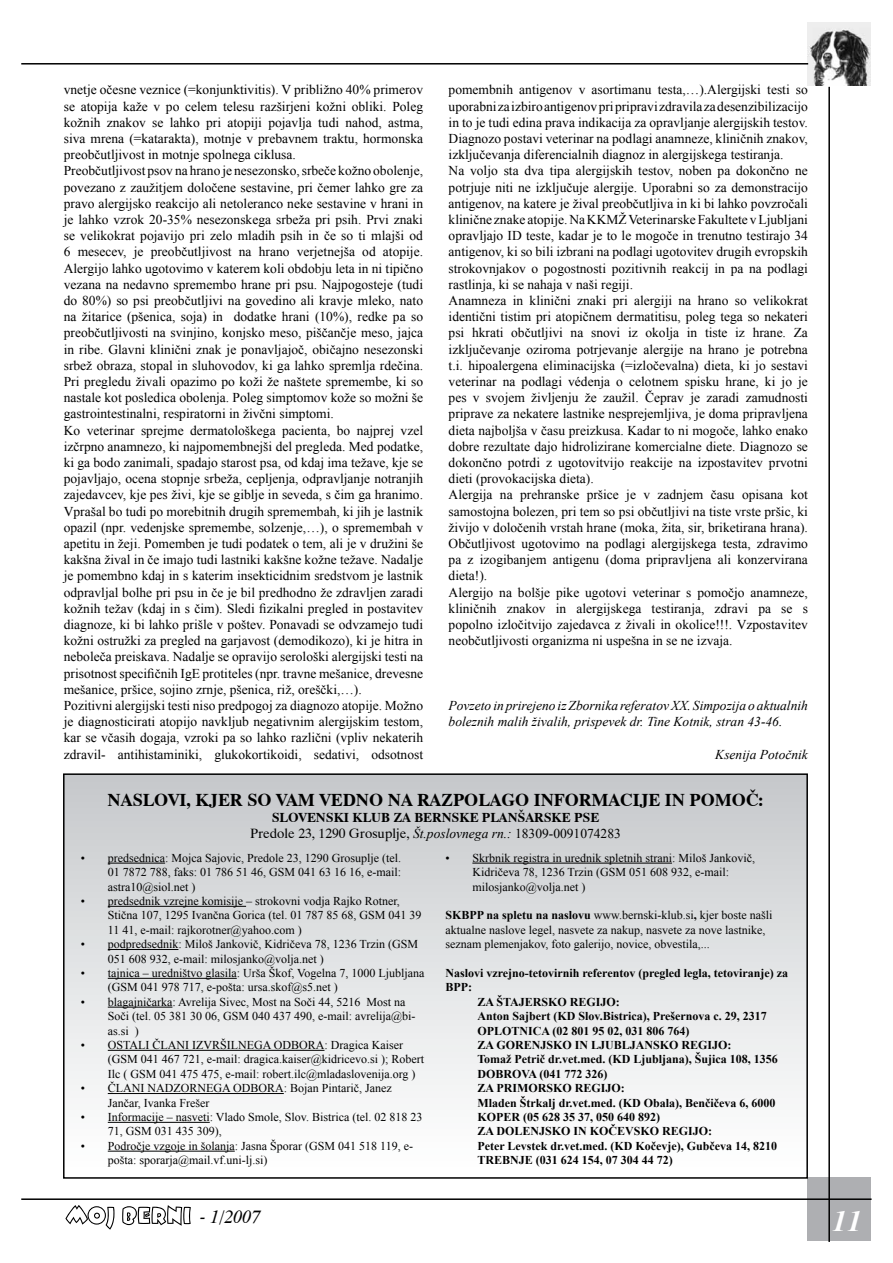
<style>
.page{position:relative;width:893px;height:1263px;background:#fff}
.page>*{position:absolute;margin:0;border:0;box-sizing:border-box;transform-origin:0 0}
.t1{font:italic 700 30px "Dutch 801 BT";color:#fff}
.t2{font:700 18px "Dutch 801 BT";color:#000}
.t3{font:italic 18px "Dutch 801 BT";color:#000}
.t4{font:13.5px/16.2px "Times New Roman";color:#000}
.t5{font:italic 13.5px/16.2px "Times New Roman";color:#000}
.t6{font:700 13.5px/16.2px "Dutch 801 BT";color:#000;text-align:center}
.t7{font:12px/14.4px "Times New Roman";color:#000}
.t8{font:700 12px "Times New Roman";color:#000}
.s1{font-weight:400}
.s2{font-family:"Times New Roman";font-weight:400;font-style:italic}
.s3{font-family:"Times New Roman";font-weight:400}
.s4{font-weight:700}
</style>
<div class="page">
<img style="left:808px;top:22px;width:63px;height:63px">
<div style="left:808px;top:1178px;width:63px;height:63px;background:#aeafb2"></div>
<hr style="left:828px;top:87px;width:2px;height:1155px;background:#000">
<hr style="left:21px;top:63px;width:787px;height:2px;background:#000">
<hr style="left:21px;top:1198px;width:851px;height:2px;background:#000">
<svg style="left:65px;top:1205px;width:126px;height:25px"></svg>
<div style="left:64px;top:774px;width:743px;height:404px;background:linear-gradient(to bottom,#c6c8cb,#fff)"></div>
<div style="left:63px;top:773px;width:745px;height:406px;border:2px solid #000"></div>
<hr style="left:108px;top:863px;width:57px;height:1px;background:#000">
<hr style="left:108px;top:906px;width:138px;height:1px;background:#000">
<hr style="left:108px;top:949px;width:70px;height:1px;background:#000">
<hr style="left:108px;top:978px;width:129px;height:1px;background:#000">
<hr style="left:108px;top:1007px;width:64px;height:1px;background:#000">
<hr style="left:108px;top:1050px;width:216px;height:1px;background:#000">
<hr style="left:108px;top:1093px;width:176px;height:1px;background:#000">
<hr style="left:108px;top:1122px;width:102px;height:1px;background:#000">
<hr style="left:108px;top:1151px;width:127px;height:1px;background:#000">
<hr style="left:472px;top:863px;width:200px;height:1px;background:#000">
<p class="t4" style="left:64px;top:82px;width:361px">vnetje očesne veznice (=konjunktivitis). V približno 40% primerov se atopija kaže v po celem telesu razširjeni kožni obliki. Poleg kožnih znakov se lahko pri atopiji pojavlja tudi nahod, astma, siva mrena (=katarakta), motnje v prebavnem traktu, hormonska preobčutljivost in motnje spolnega ciklusa.<br>Preobčutljivost psov na hrano je nesezonsko, srbeče kožno obolenje, povezano z zaužitjem določene sestavine, pri čemer lahko gre za pravo alergijsko reakcijo ali netoleranco neke sestavine v hrani in je lahko vzrok 20-35% nesezonskega srbeža pri psih. Prvi znaki se velikokrat pojavijo pri zelo mladih psih in če so ti mlajši od 6 mesecev, je preobčutljivost na hrano verjetnejša od atopije.<br>Alergijo lahko ugotovimo v katerem koli obdobju leta in ni tipično vezana na nedavno spremembo hrane pri psu. Najpogosteje (tudi do 80%) so psi preobčutljivi na govedino ali kravje mleko, nato na žitarice (pšenica, soja) in dodatke hrani (10%), redke pa so preobčutljivosti na svinjino, konjsko meso, piščančje meso, jajca in ribe. Glavni klinični znak je ponavljajoč, običajno nesezonski srbež obraza, stopal in sluhovodov, ki ga lahko spremlja rdečina.<br>Pri pregledu živali opazimo po koži že naštete spremembe, ki so nastale kot posledica obolenja. Poleg simptomov kože so možni še gastrointestinalni, respiratorni in živčni simptomi.<br>Ko veterinar sprejme dermatološkega pacienta, bo najprej vzel izčrpno anamnezo, ki najpomembnejši del pregleda. Med podatke, ki ga bodo zanimali, spadajo starost psa, od kdaj ima težave, kje se pojavljajo, ocena stopnje srbeža, cepljenja, odpravljanje notranjih zajedavcev, kje pes živi, kje se giblje in seveda, s čim ga hranimo.<br>Vprašal bo tudi po morebitnih drugih spremembah, ki jih je lastnik opazil (npr. vedenjske spremembe, solzenje,…), o spremembah v apetitu in žeji. Pomemben je tudi podatek o tem, ali je v družini še kakšna žival in če imajo tudi lastniki kakšne kožne težave. Nadalje je pomembno kdaj in s katerim insekticidnim sredstvom je lastnik odpravljal bolhe pri psu in če je bil predhodno že zdravljen zaradi kožnih težav (kdaj in s čim). Sledi fizikalni pregled in postavitev diagnoze, ki bi lahko prišle v poštev. Ponavadi se odvzamejo tudi kožni ostružki za pregled na garjavost (demodikozo), ki je hitra in neboleča preiskava. Nadalje se opravijo serološki alergijski testi na prisotnost specifičnih IgE protiteles (npr. travne mešanice, drevesne mešanice, pršice, sojino zrnje, pšenica, riž, oreščki,…).<br>Pozitivni alergijski testi niso predpogoj za diagnozo atopije. Možno je diagnosticirati atopijo navkljub negativnim alergijskim testom, kar se včasih dogaja, vzroki pa so lahko različni (vpliv nekaterih zdravil- antihistaminiki, glukokortikoidi, sedativi, odsotnost</p>
<p class="t4" style="left:449px;top:82px;width:361px">pomembnih antigenov v asortimanu testa,…).Alergijski testi so uporabni za izbiro antigenov pri pripravi zdravila za desenzibilizacijo in to je tudi edina prava indikacija za opravljanje alergijskih testov.<br>Diagnozo postavi veterinar na podlagi anamneze, kliničnih znakov, izključevanja diferencialnih diagnoz in alergijskega testiranja.<br>Na voljo sta dva tipa alergijskih testov, noben pa dokončno ne potrjuje niti ne izključuje alergije. Uporabni so za demonstracijo antigenov, na katere je žival preobčutljiva in ki bi lahko povzročali klinične znake atopije. Na KKMŽ Veterinarske Fakultete v Ljubljani opravljajo ID teste, kadar je to le mogoče in trenutno testirajo 34 antigenov, ki so bili izbrani na podlagi ugotovitev drugih evropskih strokovnjakov o pogostnosti pozitivnih reakcij in pa na podlagi rastlinja, ki se nahaja v naši regiji.<br>Anamneza in klinični znaki pri alergiji na hrano so velikokrat identični tistim pri atopičnem dermatitisu, poleg tega so nekateri psi hkrati občutljivi na snovi iz okolja in tiste iz hrane. Za izključevanje oziroma potrjevanje alergije na hrano je potrebna t.i. hipoalergena eliminacijska (=izločevalna) dieta, ki jo sestavi veterinar na podlagi védenja o celotnem spisku hrane, ki jo je pes v svojem življenju že zaužil. Čeprav je zaradi zamudnosti priprave za nekatere lastnike nesprejemljiva, je doma pripravljena dieta najboljša v času preizkusa. Kadar to ni mogoče, lahko enako dobre rezultate dajo hidrolizirane komercialne diete. Diagnozo se dokončno potrdi z ugotovitvijo reakcije na izpostavitev prvotni dieti (provokacijska dieta).<br>Alergija na prehranske pršice je v zadnjem času opisana kot samostojna bolezen, pri tem so psi občutljivi na tiste vrste pršic, ki živijo v določenih vrstah hrane (moka, žita, sir, briketirana hrana).<br>Občutljivost ugotovimo na podlagi alergijskega testa, zdravimo pa z izogibanjem antigenu (doma pripravljena ali konzervirana dieta!).<br>Alergijo na bolšje pike ugotovi veterinar s pomočjo anamneze, kliničnih znakov in alergijskega testiranja, zdravi pa se s popolno izločitvijo zajedavca z živali in okolice!!!. Vzpostavitev neobčutljivosti organizma ni uspešna in se ne izvaja.</p>
<p class="t5" style="left:449px;top:697px;width:361px">Povzeto in prirejeno iz Zbornika referatov XX. Simpozija o aktualnih boleznih malih živalih, prispevek dr. Tine Kotnik, stran 43-46.</p>
<p class="t5" style="left:715px;top:746px;width:94px">Ksenija Potočnik</p>
<h2 class="t2" style="left:107px;top:788px;width:657px">NASLOVI, KJER SO VAM VEDNO NA RAZPOLAGO INFORMACIJE IN POMOČ:</h2>
<p class="t6" style="left:250px;top:809px;width:372px">SLOVENSKI KLUB ZA BERNSKE PLANŠARSKE PSE<br><span class="s1">Predole 23, 1290 Grosuplje,</span> <span class="s2">Št.poslovnega rn.:</span> <span class="s3">18309-0091074283</span></p>
<p class="t7" style="left:108px;top:850px;width:295px;text-align:justify;text-indent:-27px">• predsednica: Mojca Sajovic, Predole 23, 1290 Grosuplje (tel.<br>01 7872 788, faks: 01 786 51 46, GSM 041 63 16 16, e-mail: astra10@siol.net )</p>
<p class="t7" style="left:108px;top:893px;width:315px;text-indent:-27px">• predsednik vzrejne komisije – strokovni vodja Rajko Rotner,<br>Stična 107, 1295 Ivančna Gorica (tel. 01 787 85 68, GSM 041 39<br>11 41, e-mail: rajkorotner@yahoo.com )</p>
<p class="t7" style="left:108px;top:937px;width:312px;text-indent:-27px">• podpredsednik: Miloš Jankovič, Kidričeva 78, 1236 Trzin (GSM<br>051 608 932, e-mail: milosjanko@volja.net )</p>
<p class="t7" style="left:108px;top:965px;width:318px;text-indent:-27px">• tajnica – uredništvo glasila: Urša Škof, Vogelna 7, 1000 Ljubljana (GSM 041 978 717, e-pošta: ursa.skof@s5.net )</p>
<p class="t7" style="left:108px;top:994px;width:309px;text-indent:-27px">• blagajničarka: Avrelija Sivec, Most na Soči 44, 5216 Most na<br>Soči (tel. 05 381 30 06, GSM 040 437 490, e-mail: avrelija@bi&shy;as.si )</p>
<p class="t7" style="left:108px;top:1037px;width:318px;text-indent:-27px">• OSTALI ČLANI IZVRŠILNEGA ODBORA: Dragica Kaiser (GSM 041 467 721, e-mail: dragica.kaiser@kidricevo.si ); Robert<br>Ilc ( GSM 041 475 475, e-mail: robert.ilc@mladaslovenija.org )</p>
<p class="t7" style="left:108px;top:1081px;width:285px;text-indent:-27px">• ČLANI NADZORNEGA ODBORA: Bojan Pintarič, Janez<br>Jančar, Ivanka Frešer</p>
<p class="t7" style="left:108px;top:1109px;width:316px;text-indent:-27px">• Informacije – nasveti: Vlado Smole, Slov. Bistrica (tel. 02 818 23<br>71, GSM 031 435 309),</p>
<p class="t7" style="left:108px;top:1138px;width:307px;text-indent:-27px">• Področje vzgoje in šolanja: Jasna Šporar (GSM 041 518 119, e&shy;pošta: sporarja@mail.vf.uni-lj.si)</p>
<p class="t7" style="left:472px;top:850px;width:284px;text-indent:-27px">• Skrbnik registra in urednik spletnih strani: Miloš Jankovič,<br>Kidričeva 78, 1236 Trzin (GSM 051 608 932, e-mail: milosjanko@volja.net )</p>
<p class="t7" style="left:445px;top:908px;width:328px"><span class="s4">SKBPP na spletu na naslovu</span> www.bernski-klub.si<span class="s4">,</span> kjer boste našli aktualne naslove legel, nasvete za nakup, nasvete za nove lastnike, seznam plemenjakov, foto galerijo, novice, obvestila,...</p>
<p class="t8" style="left:445px;top:965px;width:344px">Naslovi vzrejno-tetovirnih referentov (pregled legla, tetoviranje) za</p>
<p class="t8" style="left:445px;top:979px;width:28px">BPP:</p>
<p class="t8" style="left:477px;top:993px;width:144px">ZA ŠTAJERSKO REGIJO:</p>
<p class="t8" style="left:477px;top:1008px;width:291px">Anton Sajbert (KD Slov.Bistrica), Prešernova c. 29, 2317</p>
<p class="t8" style="left:477px;top:1022px;width:214px">OPLOTNICA (02 801 95 02, 031 806 764)</p>
<p class="t8" style="left:477px;top:1037px;width:256px">ZA GORENJSKO IN LJUBLJANSKO REGIJO:</p>
<p class="t8" style="left:477px;top:1051px;width:302px">Tomaž Petrič dr.vet.med. (KD Ljubljana), Šujica 108, 1356</p>
<p class="t8" style="left:477px;top:1065px;width:132px">DOBROVA (041 772 326)</p>
<p class="t8" style="left:477px;top:1080px;width:149px">ZA PRIMORSKO REGIJO:</p>
<p class="t8" style="left:477px;top:1094px;width:300px">Mladen Štrkalj dr.vet.med. (KD Obala), Benčičeva 6, 6000</p>
<p class="t8" style="left:477px;top:1109px;width:184px">KOPER (05 628 35 37, 050 640 892)</p>
<p class="t8" style="left:477px;top:1123px;width:236px">ZA DOLENJSKO IN KOČEVSKO REGIJO:</p>
<p class="t8" style="left:477px;top:1137px;width:301px">Peter Levstek dr.vet.med. (KD Kočevje), Gubčeva 14, 8210</p>
<p class="t8" style="left:477px;top:1152px;width:197px">TREBNJE (031 624 154, 07 304 44 72)</p>
<h2 class="t3" style="left:200px;top:1206px;width:62px">- 1/2007</h2>
<h1 class="t1" style="left:832px;top:1201px;width:31px">11</h1>
</div>
